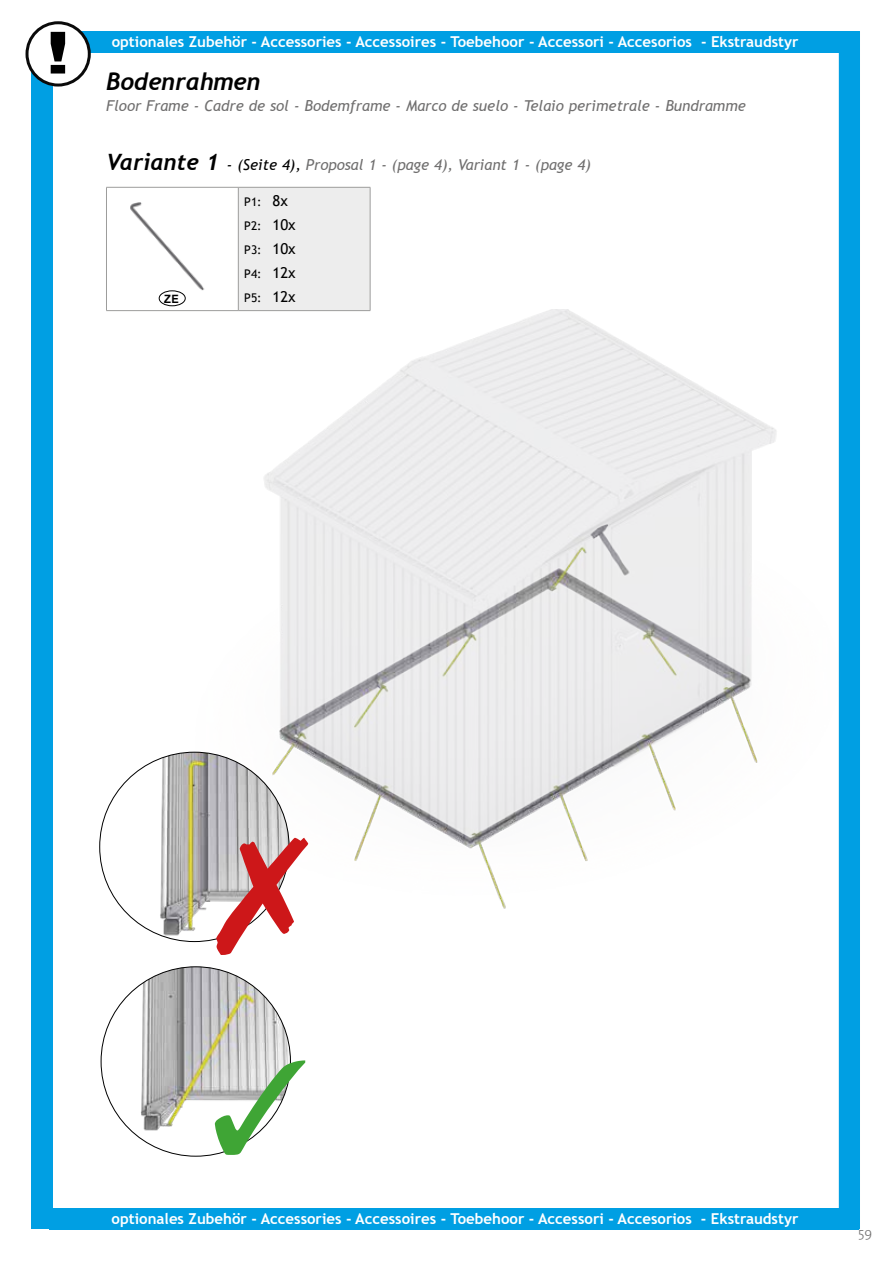
<style>
.page{position:relative;width:893px;height:1263px;background:#fff}
.page>*{position:absolute;margin:0;border:0;box-sizing:border-box;transform-origin:0 0}
.t1{font:italic 700 24px "Trebuchet";color:#000}
.t2{font:700 15px "Trebuchet MS";color:#fff}
.t3{font:italic 15px "Trebuchet MS";color:#706f6f}
.t4{font:300 13.5px "The Sans";color:#706f6f}
.t5{font:12px/24px "Trebuchet MS";color:#000}
.t6{font:700 11.4px "Arial";color:#000}
.s1{font-family:"Trebuchet";font-weight:700;font-size:22.5px;color:#000}
.s2{color:#000}
.s3{font-size:15px}
</style>
<div class="page">
<div style="left:31px;top:56px;width:22px;height:1173px;background:#009fe3"></div>
<div style="left:52px;top:31px;width:807px;height:21px;background:#009fe3"></div>
<div style="left:27px;top:23px;width:62px;height:62px;background:#fff;border-radius:50%"></div>
<div style="left:26px;top:21px;width:65px;height:66px;border:3px solid #0a0a0a;border-radius:50%"></div>
<svg style="left:51px;top:32px;width:14px;height:42px"></svg>
<div style="left:839px;top:31px;width:21px;height:1198px;background:#009fe3"></div>
<div style="left:49px;top:1208px;width:809px;height:21px;background:#009fe3"></div>
<img style="left:136px;top:309px;width:703px;height:605px">
<img style="left:130px;top:189px;width:108px;height:113px">
<div style="left:238px;top:187px;width:132px;height:124px;background:#ededed"></div>
<hr style="left:106px;top:187px;width:132px;height:1px;background:#9d9d9c">
<hr style="left:106px;top:187px;width:1px;height:123px;background:#9d9d9c">
<hr style="left:238px;top:187px;width:132px;height:1px;background:#9d9d9c">
<hr style="left:238px;top:187px;width:1px;height:123px;background:#9d9d9c">
<hr style="left:370px;top:187px;width:1px;height:123px;background:#9d9d9c">
<hr style="left:106px;top:310px;width:132px;height:1px;background:#9d9d9c">
<hr style="left:238px;top:310px;width:132px;height:1px;background:#9d9d9c">
<div style="left:159px;top:290px;width:27px;height:16px;border:1px solid #000;border-radius:50%"></div>
<img style="left:100px;top:752px;width:189px;height:189px;border-radius:95px">
<img style="left:101px;top:967px;width:189px;height:174px">
<svg style="left:216px;top:838px;width:92px;height:117px"></svg>
<svg style="left:215px;top:1060px;width:90px;height:95px"></svg>
<p class="t2" style="left:112px;top:32px;width:688px">optionales Zubehör - Accessories - Accessoires - Toebehoor - Accessori - Accesorios - Ekstraudstyr</p>
<h1 class="t1" style="left:106px;top:66px;width:155px">Bodenrahmen</h1>
<p class="t3" style="left:106px;top:97px;width:641px">Floor Frame - Cadre de sol - Bodemframe - Marco de suelo - Telaio perimetrale - Bundramme</p>
<p class="t3" style="left:106px;top:155px;width:486px"><span class="s1">Variante 1</span> <span class="s2">- (Seite 4),</span> Proposal 1 - (page 4), Variant 1 - (page 4)</p>
<p class="t5" style="left:244px;top:190px;width:53px">P1: <span class="s3">8x<br></span>P2: <span class="s3">10x<br></span>P3: <span class="s3">10x<br></span>P4: <span class="s3">12x</span></p>
<p class="t6" style="left:164px;top:290px;width:16px">ZE</p>
<p class="t5" style="left:244px;top:286px;width:53px">P5: <span class="s3">12x</span></p>
<p class="t2" style="left:112px;top:1209px;width:688px">optionales Zubehör - Accessories - Accessoires - Toebehoor - Accessori - Accesorios - Ekstraudstyr</p>
<p class="t4" style="left:858px;top:1221px;width:16px">59</p>
</div>
